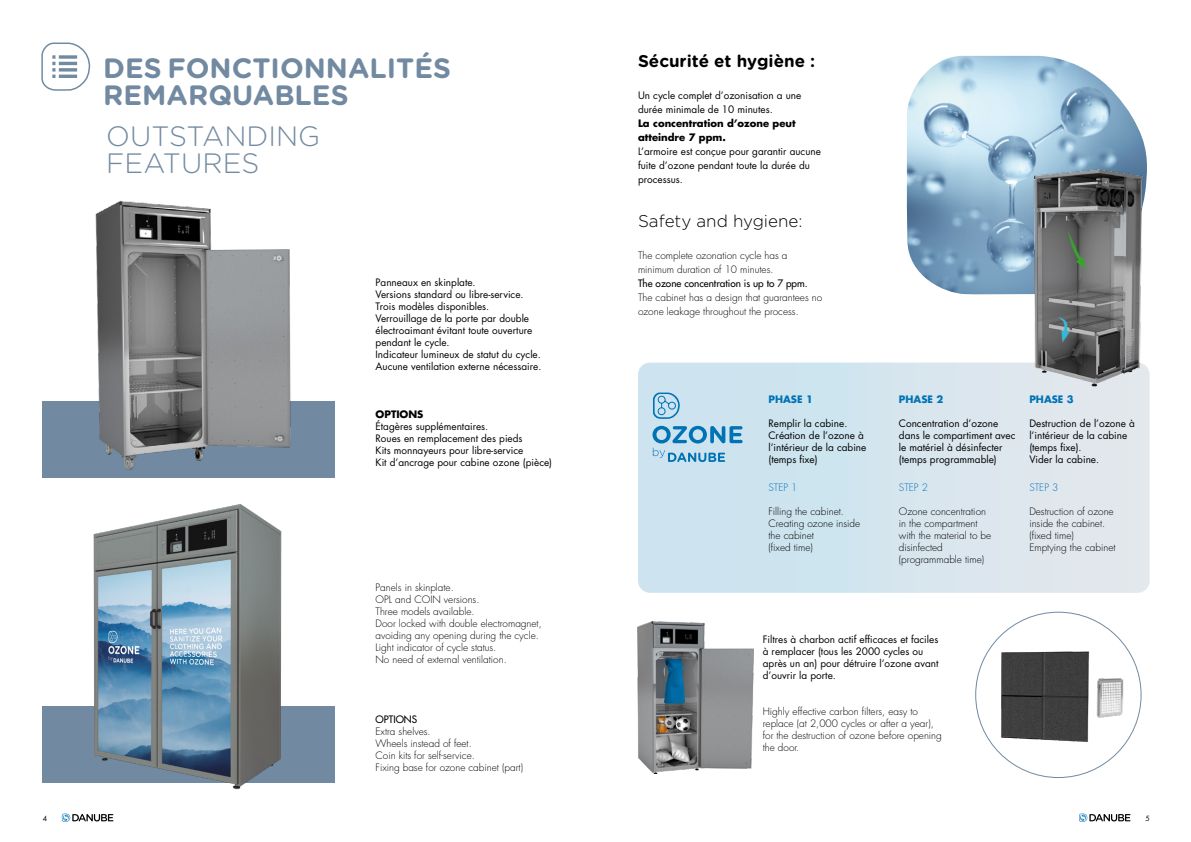
<style>
.page{position:relative;width:1191px;height:842px;background:#fff}
.page>*{position:absolute;margin:0;border:0;box-sizing:border-box;transform-origin:0 0}
.t1{font:700 28px/27px "Gotham Rounded";color:#728aa1}
.t2{font:300 28px/27px "Gotham Rounded";color:#728aa1}
.t3{font:700 17px "Gotham Rounded";color:#000}
.t4{font:300 17px "Gotham Rounded";color:#000}
.t5{font:10px/12px "Futura Std";color:#000}
.t6{font:300 10px/12px "Futura Std";color:#000}
.t7{font:700 10px/14px "Futura Std";color:#000}
.t8{font:500 10px "Futura Std";color:#000}
.t9{font:700 10px "Futura Std";color:#0073b5}
.t10{font:300 10px "Futura Std";color:#0073b5}
.t11{font:7px "Futura Std";color:#000}
</style>
<div class="page">
<div style="left:638px;top:363px;width:511px;height:230px;background:#d6e5ee;border-radius:12px"></div>
<div style="left:43px;top:402px;width:291px;height:76px;background:#728aa1"></div>
<div style="left:43px;top:706px;width:291px;height:77px;background:#728aa1"></div>
<svg style="left:906px;top:55px;width:241px;height:240px;background:#a5c3d8"></svg>
<img style="left:91px;top:201px;width:206px;height:269px">
<img style="left:1032px;top:168px;width:114px;height:219px">
<img style="left:93px;top:504px;width:189px;height:286px">
<svg style="left:41px;top:42px;width:50px;height:49px"></svg>
<svg style="left:652px;top:426px;width:90px;height:36px"></svg>
<svg style="left:653px;top:393px;width:27px;height:26px"></svg>
<img style="left:991px;top:611px;width:134px;height:142px">
<img style="left:637px;top:621px;width:116px;height:152px">
<svg style="left:62px;top:814px;width:51px;height:8px"></svg>
<svg style="left:1079px;top:814px;width:51px;height:8px"></svg>
<h1 class="t1" style="left:103px;top:53px;width:349px">DES FONCTIONNALITÉS<br>REMARQUABLES</h1>
<h1 class="t2" style="left:106px;top:121px;width:215px">OUTSTANDING<br>FEATURES</h1>
<p class="t5" style="left:375px;top:276px;width:167px">Panneaux en skinplate.<br>Versions standard ou libre-service.<br>Trois modèles disponibles.<br>Verrouillage de la porte par double électroaimant évitant toute ouverture pendant le cycle.<br>Indicateur lumineux de statut du cycle.<br>Aucune ventilation externe nécessaire.</p>
<p class="t7" style="left:375px;top:407px;width:49px">OPTIONS</p>
<p class="t5" style="left:375px;top:420px;width:178px">Étagères supplémentaires.<br>Roues en remplacement des pieds<br>Kits monnayeurs pour libre-service<br>Kit d’ancrage pour cabine ozone (pièce)</p>
<p class="t6" style="left:375px;top:581px;width:168px">Panels in skinplate.<br>OPL and COIN versions.<br>Three models available.<br>Door locked with double electromagnet, avoiding any opening during the cycle.<br>Light indicator of cycle status.<br>No need of external ventilation.</p>
<p class="t8" style="left:375px;top:713px;width:43px">OPTIONS</p>
<p class="t6" style="left:375px;top:725px;width:149px">Extra shelves.<br>Wheels instead of feet.<br>Coin kits for self-service.<br>Fixing base for ozone cabinet (part)</p>
<h2 class="t3" style="left:638px;top:48px;width:179px">Sécurité et hygiène :</h2>
<p class="t5" style="left:638px;top:88px;width:165px;line-height:14px">Un cycle complet d’ozonisation a une durée minimale de 10 minutes.</p>
<p class="t7" style="left:638px;top:116px;width:159px">La concentration d’ozone peut atteindre 7 ppm.</p>
<p class="t5" style="left:638px;top:144px;width:184px;line-height:14px">L’armoire est conçue pour garantir aucune fuite d’ozone pendant toute la durée du processus.</p>
<h2 class="t4" style="left:638px;top:209px;width:166px">Safety and hygiene:</h2>
<p class="t6" style="left:638px;top:248px;width:151px;line-height:14px">The complete ozonation cycle has a minimum duration of 10 minutes.</p>
<p class="t8" style="left:638px;top:277px;width:171px">The ozone concentration is up to 7 ppm.</p>
<p class="t6" style="left:638px;top:290px;width:186px;line-height:14px">The cabinet has a design that guarantees no ozone leakage throughout the process.</p>
<p class="t9" style="left:768px;top:392px;width:46px">PHASE 1</p>
<p class="t5" style="left:768px;top:417px;width:99px">Remplir la cabine.<br>Création de l’ozone à l’intérieur de la cabine (temps fixe)</p>
<p class="t10" style="left:768px;top:481px;width:31px">STEP 1</p>
<p class="t6" style="left:768px;top:505px;width:93px">Filling the cabinet.<br>Creating ozone inside the cabinet<br>(fixed time)</p>
<p class="t9" style="left:899px;top:392px;width:46px">PHASE 2</p>
<p class="t5" style="left:899px;top:417px;width:118px">Concentration d’ozone dans le compartiment avec le matériel à désinfecter (temps programmable)</p>
<p class="t10" style="left:899px;top:481px;width:31px">STEP 2</p>
<p class="t6" style="left:899px;top:505px;width:94px">Ozone concentration in the compartment with the material to be disinfected (programmable time)</p>
<p class="t9" style="left:1029px;top:392px;width:46px">PHASE 3</p>
<p class="t5" style="left:1029px;top:417px;width:107px">Destruction de l’ozone à l’intérieur de la cabine (temps fixe).<br>Vider la cabine.</p>
<p class="t10" style="left:1029px;top:481px;width:31px">STEP 3</p>
<p class="t6" style="left:1029px;top:505px;width:88px">Destruction of ozone inside the cabinet. (fixed time)<br>Emptying the cabinet</p>
<p class="t5" style="left:763px;top:633px;width:177px">Filtres à charbon actif efficaces et faciles à remplacer (tous les 2000 cycles ou après un an) pour détruire l’ozone avant d’ouvrir la porte.</p>
<p class="t6" style="left:763px;top:705px;width:180px">Highly effective carbon filters, easy to replace (at 2,000 cycles or after a year), for the destruction of ozone before opening the door.</p>
<p class="t11" style="left:43px;top:814px;width:6px">4</p>
<p class="t11" style="left:1145px;top:814px;width:6px">5</p>
</div>
